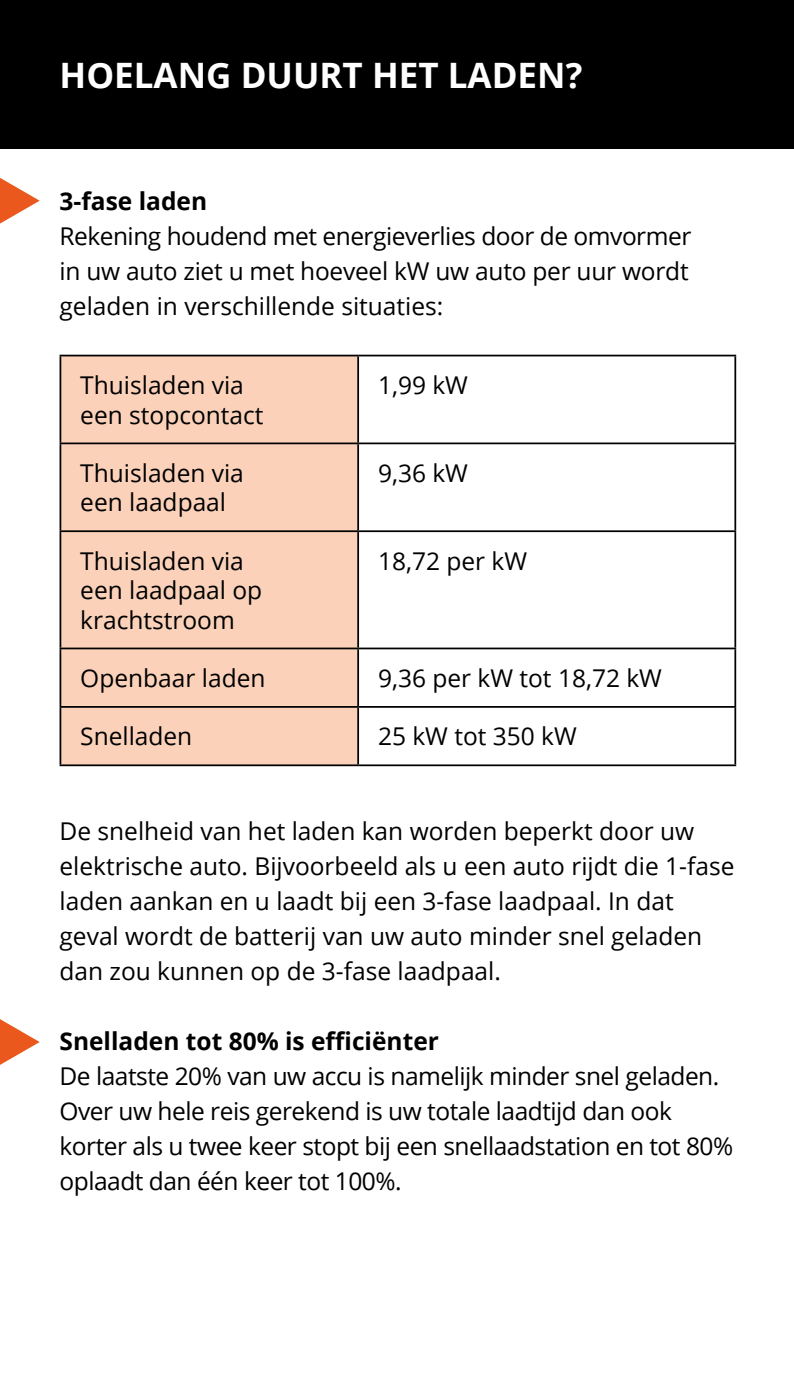
<style>
.page{position:relative;width:794px;height:1389px;background:#fff}
.page>*{position:absolute;margin:0;border:0;box-sizing:border-box;transform-origin:0 0}
.t1{font:700 35px "Open Sans";color:#fff}
.t2{font:24.5px/35px "Open Sans";color:#000}
.t3{font:24.5px/35px "Open Sans";letter-spacing:-.02em;color:#000}
.t4{font:700 24.5px "Open Sans";color:#000}
</style>
<div class="page">
<div style="left:61px;top:356px;width:296px;height:408px;background:#fbd2b9"></div>
<hr style="left:60px;top:355px;width:298px;height:1px;background:#000">
<hr style="left:60px;top:356px;width:1px;height:87px;background:#000">
<hr style="left:358px;top:355px;width:378px;height:1px;background:#000">
<hr style="left:357px;top:356px;width:2px;height:87px;background:#000">
<hr style="left:734px;top:356px;width:2px;height:87px;background:#000">
<hr style="left:60px;top:443px;width:298px;height:1px;background:#000">
<hr style="left:60px;top:444px;width:1px;height:86px;background:#000">
<hr style="left:358px;top:443px;width:378px;height:1px;background:#000">
<hr style="left:357px;top:444px;width:2px;height:86px;background:#000">
<hr style="left:734px;top:444px;width:2px;height:86px;background:#000">
<hr style="left:60px;top:530px;width:298px;height:2px;background:#000">
<hr style="left:60px;top:532px;width:1px;height:116px;background:#000">
<hr style="left:358px;top:530px;width:378px;height:2px;background:#000">
<hr style="left:357px;top:532px;width:2px;height:116px;background:#000">
<hr style="left:734px;top:532px;width:2px;height:116px;background:#000">
<hr style="left:60px;top:648px;width:298px;height:1px;background:#000">
<hr style="left:60px;top:649px;width:1px;height:57px;background:#000">
<hr style="left:358px;top:648px;width:378px;height:1px;background:#000">
<hr style="left:357px;top:649px;width:2px;height:57px;background:#000">
<hr style="left:734px;top:649px;width:2px;height:57px;background:#000">
<hr style="left:60px;top:706px;width:298px;height:2px;background:#000">
<hr style="left:60px;top:708px;width:1px;height:56px;background:#000">
<hr style="left:358px;top:706px;width:378px;height:2px;background:#000">
<hr style="left:357px;top:708px;width:2px;height:56px;background:#000">
<hr style="left:734px;top:708px;width:2px;height:56px;background:#000">
<hr style="left:60px;top:764px;width:298px;height:2px;background:#000">
<hr style="left:358px;top:764px;width:378px;height:2px;background:#000">
<div style="left:0;top:0;width:794px;height:149px;background:#000"></div>
<svg style="left:0;top:178px;width:40px;height:46px"></svg>
<svg style="left:0;top:1019px;width:40px;height:46px"></svg>
<h1 class="t1" style="left:60px;top:50px;width:524px">HOELANG DUURT HET LADEN?</h1>
<p class="t4" style="left:60px;top:184px;width:149px">3-fase laden</p>
<p class="t2" style="left:60px;top:218px;width:633px;text-align:justify">Rekening houdend met energieverlies door de omvormer in uw auto ziet u met hoeveel kW uw auto per uur wordt geladen in verschillende situaties:</p>
<p class="t2" style="left:80px;top:370px;width:185px;line-height:29.4px">Thuisladen via een stopcontact</p>
<p class="t2" style="left:378px;top:367px;width:91px">1,99 kW</p>
<p class="t2" style="left:80px;top:458px;width:165px;line-height:29.4px">Thuisladen via een laadpaal</p>
<p class="t2" style="left:378px;top:455px;width:91px">9,36 kW</p>
<p class="t2" style="left:80px;top:546px;width:184px;line-height:29.4px">Thuisladen via een laadpaal op krachtstroom</p>
<p class="t2" style="left:378px;top:543px;width:151px">18,72 per kW</p>
<p class="t2" style="left:80px;top:660px;width:187px">Openbaar laden</p>
<p class="t2" style="left:378px;top:660px;width:285px">9,36 per kW tot 18,72 kW</p>
<p class="t2" style="left:80px;top:718px;width:114px">Snelladen</p>
<p class="t2" style="left:378px;top:718px;width:200px">25 kW tot 350 kW</p>
<p class="t2" style="left:60px;top:813px;width:676px">De snelheid van het laden kan worden beperkt door uw elektrische auto. Bijvoorbeeld als u een auto rijdt die 1-fase laden aankan en u laadt bij een 3-fase laadpaal. In dat geval wordt de batterij van uw auto minder snel geladen dan zou kunnen op de 3-fase laadpaal.</p>
<p class="t4" style="left:60px;top:1024px;width:381px">Snelladen tot 80% is efficiënter</p>
<p class="t3" style="left:60px;top:1058px;width:675px">De laatste 20% van uw accu is namelijk minder snel geladen.<br>Over uw hele reis gerekend is uw totale laadtijd dan ook korter als u twee keer stopt bij een snellaadstation en tot 80% oplaadt dan één keer tot 100%.</p>
</div>
